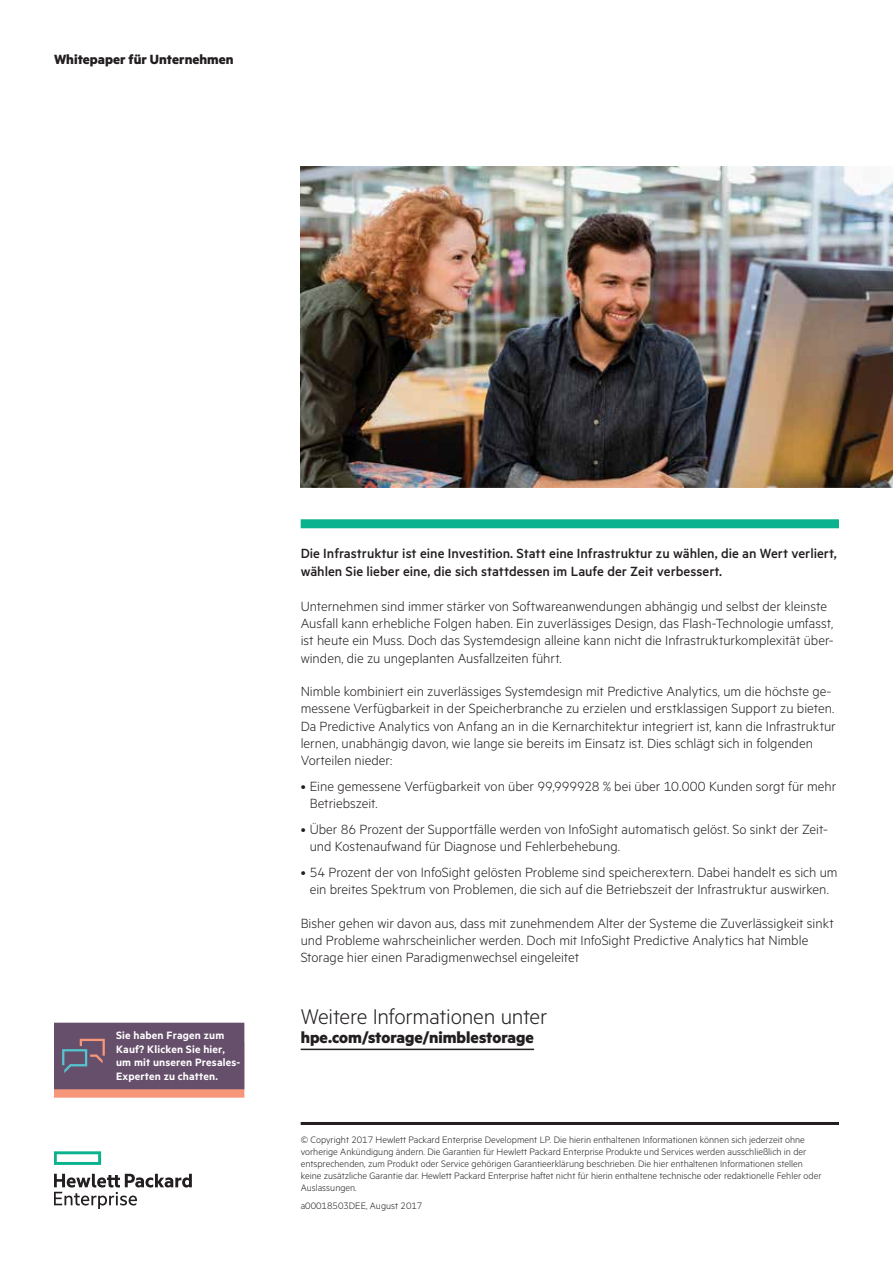
<style>
.page{position:relative;width:893px;height:1263px;background:#fff}
.page>*{position:absolute;margin:0;border:0;box-sizing:border-box;transform-origin:0 0}
.t1{font:300 24px "Metric HPE";letter-spacing:-.01em;color:#231f20}
.t2{font:700 18px "Metric HPE";color:#231f20}
.t3{font:300 15px/17.2px "Metric HPE";color:#231f20}
.t4{font:500 15px/17.2px "Metric HPE";color:#231f20}
.t5{font:700 15px "Metric HPE";color:#231f20}
.t6{font:600 12px/13.5px "Metric HPE";letter-spacing:.015em;color:#fff}
.t7{font:300 10.5px/12px "Metric HPE";color:#231f20}
</style>
<div class="page">
<div style="left:301px;top:519px;width:538px;height:9px;background:#0ab38d"></div>
<hr style="left:301px;top:1048px;width:233px;height:2px;background:#231f20">
<hr style="left:301px;top:1122px;width:538px;height:3px;background:#231f20">
<svg style="left:54px;top:1151px;width:47px;height:14px"></svg>
<svg style="left:54px;top:1174px;width:138px;height:35px"></svg>
<img style="left:301px;top:167px;width:592px;height:320px">
<svg style="left:54px;top:1023px;width:190px;height:75px;background:#77596e"></svg>
<p class="t5" style="left:54px;top:50px;width:181px">Whitepaper für Unternehmen</p>
<p class="t6" style="left:116px;top:1028px;width:126px">Sie haben Fragen zum<br>Kauf? Klicken Sie hier, um mit unseren Presales-<br>Experten zu chatten.</p>
<p class="t4" style="left:301px;top:545px;width:537px">Die Infrastruktur ist eine Investition. Statt eine Infrastruktur zu wählen, die an Wert verliert, wählen Sie lieber eine, die sich stattdessen im Laufe der Zeit verbessert.</p>
<p class="t3" style="left:301px;top:597px;width:535px">Unternehmen sind immer stärker von Softwareanwendungen abhängig und selbst der kleinste Ausfall kann erhebliche Folgen haben. Ein zuverlässiges Design, das Flash-Technologie umfasst, ist heute ein Muss. Doch das Systemdesign alleine kann nicht die Infrastrukturkomplexität über&shy;winden, die zu ungeplanten Ausfallzeiten führt.</p>
<p class="t3" style="left:301px;top:682px;width:537px">Nimble kombiniert ein zuverlässiges Systemdesign mit Predictive Analytics, um die höchste ge&shy;messene Verfügbarkeit in der Speicherbranche zu erzielen und erstklassigen Support zu bieten.<br>Da Predictive Analytics von Anfang an in die Kernarchitektur integriert ist, kann die Infrastruktur lernen, unabhängig davon, wie lange sie bereits im Einsatz ist. Dies schlägt sich in folgenden Vorteilen nieder:</p>
<p class="t3" style="left:310px;top:777px;width:528px;text-indent:-9px">• Eine gemessene Verfügbarkeit von über 99,999928 % bei über 10.000 Kunden sorgt für mehr<br>Betriebszeit.</p>
<p class="t3" style="left:310px;top:820px;width:520px;text-indent:-9px">• Über 86 Prozent der Supportfälle werden von InfoSight automatisch gelöst. So sinkt der Zeit&shy;und Kostenaufwand für Diagnose und Fehlerbehebung.</p>
<p class="t3" style="left:301px;top:863px;width:538px;text-align:center">• 54 Prozent der von InfoSight gelösten Probleme sind speicherextern. Dabei handelt es sich um ein breites Spektrum von Problemen, die sich auf die Betriebszeit der Infrastruktur auswirken.</p>
<p class="t3" style="left:301px;top:914px;width:535px">Bisher gehen wir davon aus, dass mit zunehmendem Alter der Systeme die Zuverlässigkeit sinkt und Probleme wahrscheinlicher werden. Doch mit InfoSight Predictive Analytics hat Nimble<br>Storage hier einen Paradigmenwechsel eingeleitet</p>
<h1 class="t1" style="left:301px;top:1002px;width:248px">Weitere Informationen unter</h1>
<p class="t2" style="left:301px;top:1027px;width:235px">hpe.com/storage/nimblestorage</p>
<p class="t7" style="left:301px;top:1133px;width:522px">© Copyright 2017 Hewlett Packard Enterprise Development LP. Die hierin enthaltenen Informationen können sich jederzeit ohne vorherige Ankündigung ändern. Die Garantien für Hewlett Packard Enterprise Produkte und Services werden ausschließlich in der entsprechenden, zum Produkt oder Service gehörigen Garantieerklärung beschrieben. Die hier enthaltenen Informationen stellen keine zusätzliche Garantie dar. Hewlett Packard Enterprise haftet nicht für hierin enthaltene technische oder redaktionelle Fehler oder Auslassungen.</p>
<p class="t7" style="left:301px;top:1199px;width:123px">a00018503DEE, August 2017</p>
</div>
